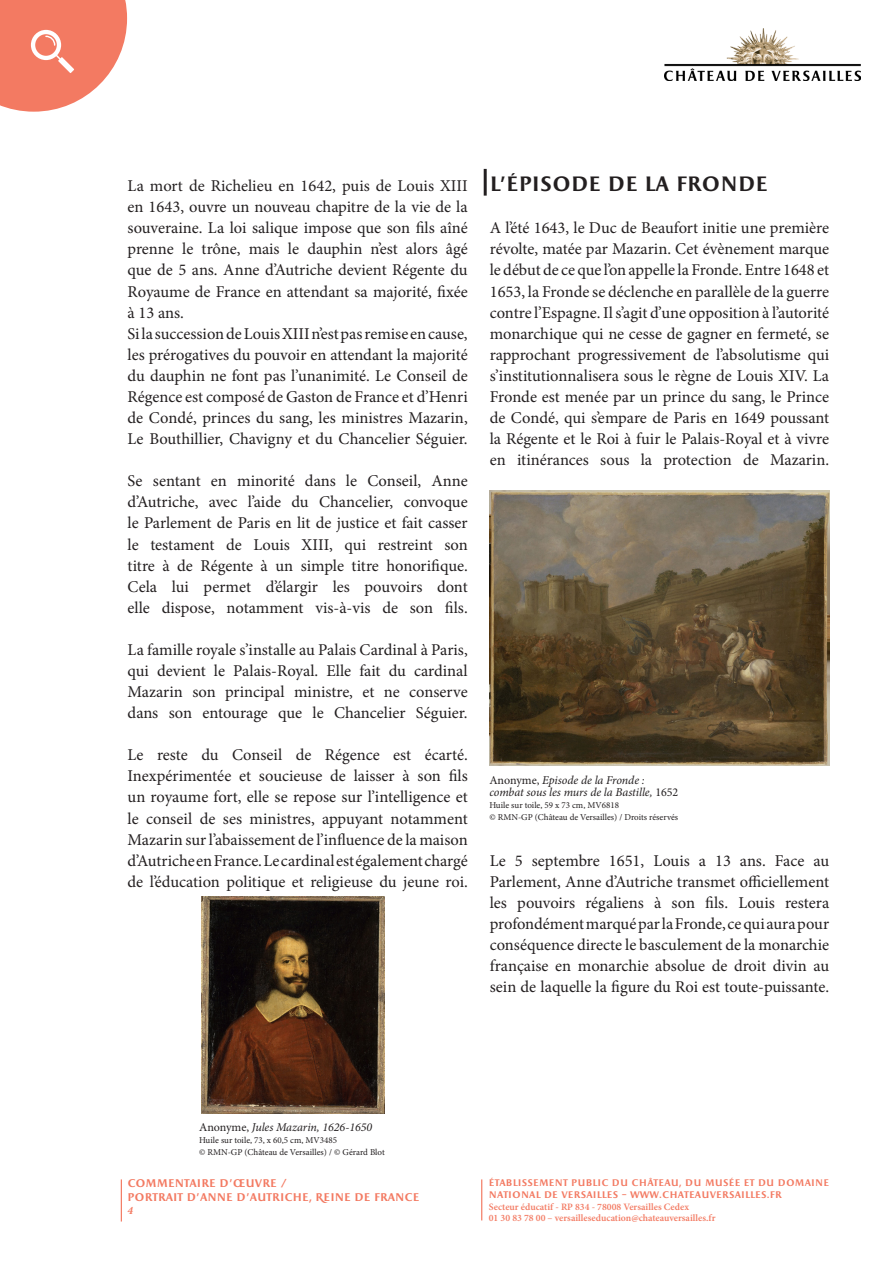
<style>
.page{position:relative;width:893px;height:1263px;background:#fff}
.page>*{position:absolute;margin:0;border:0;box-sizing:border-box;transform-origin:0 0}
.t1{font:700 21px "Apollon";color:#231f20}
.t2{font:16.5px/21.1px "Minion Pro";color:#231f20;text-align:justify}
.t3{font:italic 12px "Minion Pro";letter-spacing:-.005em;color:#231f20}
.t4{font:700 11.25px/13.5px "Apollon";color:#f37a62}
.t5{font:italic 700 11.25px "Minion Pro";color:#f37a62}
.t6{font:600 9.75px/11.7px "Minion Pro";color:#f37a62}
.t7{font:700 9.6px/11.7px "Apollon";letter-spacing:.015em;color:#f37a62}
.t8{font:9px "Minion Pro";color:#231f20}
.s1{font-style:normal}
</style>
<div class="page">
<hr style="left:121px;top:1179px;width:1px;height:42px;background:#f37a62">
<hr style="left:481px;top:1179px;width:1px;height:41px;background:#f37a62">
<svg style="left:0;top:0;width:127px;height:112px"></svg>
<img style="left:665px;top:29px;width:195px;height:51px">
<img style="left:201px;top:896px;width:183px;height:218px">
<img style="left:490px;top:490px;width:339px;height:276px">
<hr style="left:484px;top:169px;width:3px;height:27px;background:#231f20">
<p class="t2" style="left:128px;top:175px;width:342px">La mort de Richelieu en 1642, puis de Louis XIII en 1643, ouvre un nouveau chapitre de la vie de la souveraine. La loi salique impose que son fils aîné prenne le trône, mais le dauphin n’est alors âgé que de 5 ans. Anne d’Autriche devient Régente du Royaume de France en attendant sa majorité, fixée à 13 ans.</p>
<p class="t2" style="left:128px;top:323px;width:342px">Si la succession de Louis XIII n’est pas remise en cause, les prérogatives du pouvoir en attendant la majorité du dauphin ne font pas l’unanimité. Le Conseil de Régence est composé de Gaston de France et d’Henri de Condé, princes du sang, les ministres Mazarin, Le Bouthillier, Chavigny et du Chancelier Séguier.</p>
<p class="t2" style="left:128px;top:470px;width:342px">Se sentant en minorité dans le Conseil, Anne d’Autriche, avec l’aide du Chancelier, convoque le Parlement de Paris en lit de justice et fait casser le testament de Louis XIII, qui restreint son titre à de Régente à un simple titre honorifique.<br>Cela lui permet d’élargir les pouvoirs dont elle dispose, notamment vis-à-vis de son fils.</p>
<p class="t2" style="left:128px;top:639px;width:342px">La famille royale s’installe au Palais Cardinal à Paris, qui devient le Palais-Royal. Elle fait du cardinal Mazarin son principal ministre, et ne conserve dans son entourage que le Chancelier Séguier.</p>
<p class="t2" style="left:128px;top:744px;width:342px">Le reste du Conseil de Régence est écarté.<br>Inexpérimentée et soucieuse de laisser à son fils un royaume fort, elle se repose sur l’intelligence et le conseil de ses ministres, appuyant notamment Mazarin sur l’abaissement de l’influence de la maison d’Autriche en France. Le cardinal est également chargé de l’éducation politique et religieuse du jeune roi.</p>
<p class="t1" style="left:490px;top:172px;width:280px">L’ÉPISODE DE LA FRONDE</p>
<p class="t2" style="left:490px;top:218px;width:341px">A l’été 1643, le Duc de Beaufort initie une première révolte, matée par Mazarin. Cet évènement marque le début de ce que l’on appelle la Fronde. Entre 1648 et 1653, la Fronde se déclenche en parallèle de la guerre contre l’Espagne. Il s’agit d’une opposition à l’autorité monarchique qui ne cesse de gagner en fermeté, se rapprochant progressivement de l’absolutisme qui s’institutionnalisera sous le règne de Louis XIV. La Fronde est menée par un prince du sang, le Prince de Condé, qui s’empare de Paris en 1649 poussant la Régente et le Roi à fuir le Palais-Royal et à vivre en itinérances sous la protection de Mazarin.</p>
<p class="t3" style="left:489px;top:772px;width:157px"><span class="s1">Anonyme,</span> Episode de la Fronde :</p>
<p class="t3" style="left:489px;top:784px;width:190px">combat sous les murs de la Bastille, <span class="s1">1652</span></p>
<p class="t8" style="left:489px;top:799px;width:131px">Huile sur toile, 59 x 73 cm, MV6818</p>
<p class="t8" style="left:489px;top:811px;width:190px">© RMN-GP (Château de Versailles) / Droits réservés</p>
<p class="t2" style="left:490px;top:850px;width:341px">Le 5 septembre 1651, Louis a 13 ans. Face au Parlement, Anne d’Autriche transmet officiellement les pouvoirs régaliens à son fils. Louis restera profondément marqué par la Fronde, ce qui aura pour conséquence directe le basculement de la monarchie française en monarchie absolue de droit divin au sein de laquelle la figure du Roi est toute-puissante.</p>
<p class="t3" style="left:199px;top:1119px;width:175px"><span class="s1">Anonyme,</span> Jules Mazarin, 1626-1650</p>
<p class="t8" style="left:199px;top:1134px;width:140px">Huile sur toile, 73, x 60,5 cm, MV3485</p>
<p class="t8" style="left:199px;top:1146px;width:187px">© RMN-GP (Château de Versailles) / © Gérard Blot</p>
<p class="t4" style="left:128px;top:1177px;width:294px">COMMENTAIRE D’ŒUVRE /<br>PORTRAIT D'ANNE D'AUTRICHE, REINE DE FRANCE</p>
<p class="t5" style="left:128px;top:1202px;width:7px">4</p>
<p class="t7" style="left:489px;top:1177px;width:342px">ÉTABLISSEMENT PUBLIC DU CHÂTEAU, DU MUSÉE ET DU DOMAINE<br>NATIONAL DE VERSAILLES – WWW.CHATEAUVERSAILLES.FR</p>
<p class="t6" style="left:489px;top:1201px;width:228px">Secteur éducatif - RP 834 - 78008 Versailles Cedex<br>01 30 83 78 00 – versailleseducation@chateauversailles.fr</p>
</div>
